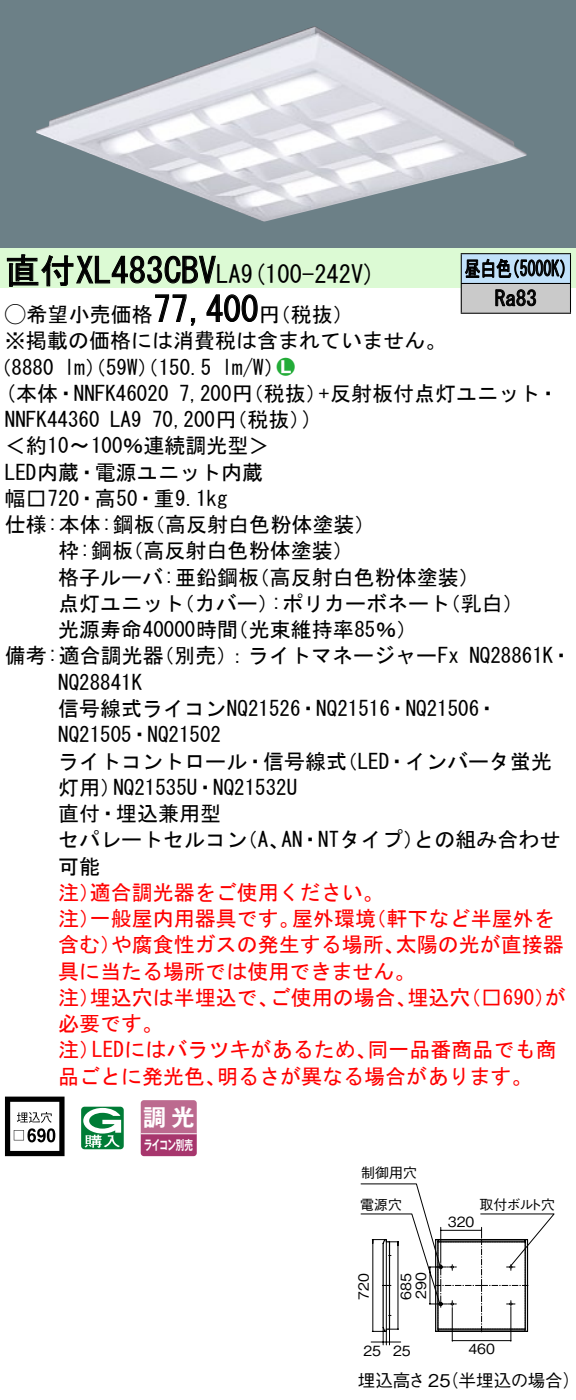
<style>
.page{position:relative;width:576px;height:1400px;background:#fff}
.page>*{position:absolute;margin:0;border:0;box-sizing:border-box;transform-origin:0 0}
.t1{font:35px "MS Gothic";color:#000}
.t2{font:24.5px "MS Gothic";color:#000}
.t3{font:23.1px "Gothic MB101 Pro De Bold 90 pv RKSJ H";color:#fff}
.t4{font:21px/26.2px "MS Gothic";color:#000}
.t5{font:21px/26.2px "MS Gothic";color:#f00}
.t6{font:21px/29.8px "MS Gothic";color:#000;scale:.75 1}
.t7{font:21px "Ford Classification 1";color:#23ac38}
.t8{font:17.5px "Gothic BBB Pro Medium 90 pv RKSJ H";color:#000}
.t9{font:14px "Gothic BBB Pro Medium 90 pv RKSJ H";color:#000}
.t10{font:13.3px "Gothic MB101 Pro De Bold 90 pv RKSJ H";letter-spacing:-.05em;color:#fff;scale:.65 1}
.s1{font-size:24.5px}
.s2{font-family:"Ford Classification 1"}
.s3{color:#fff}
</style>
<div class="page">
<div style="left:0;top:0;width:575px;height:248px;background:#6c8087"></div>
<img style="left:36px;top:26px;width:490px;height:196px">
<div style="left:0;top:248px;width:575px;height:40px;background:#dcfad4"></div>
<svg style="left:6px;top:254px;width:210px;height:33px"></svg>
<svg style="left:155px;top:294px;width:41px;height:32px"></svg>
<svg style="left:206px;top:294px;width:52px;height:28px"></svg>
<svg style="left:5px;top:1096px;width:59px;height:59px"></svg>
<svg style="left:81px;top:1106px;width:43px;height:43px"></svg>
<svg style="left:140px;top:1100px;width:56px;height:55px;background:#b55984"></svg>
<hr style="left:141px;top:1132px;width:55px;height:2px;background:#fff">
<div style="left:461px;top:254px;width:109px;height:29px;background:#c1e1fa"></div>
<div style="left:461px;top:283px;width:109px;height:30px;background:#cacaca"></div>
<hr style="left:460px;top:253px;width:110px;height:1px;background:#000">
<hr style="left:569px;top:254px;width:2px;height:29px;background:#000">
<hr style="left:460px;top:283px;width:110px;height:1px;background:#000">
<hr style="left:569px;top:284px;width:2px;height:29px;background:#000">
<hr style="left:460px;top:312px;width:110px;height:2px;background:#000">
<svg style="left:460px;top:254px;width:104px;height:59px"></svg>
<svg style="left:360px;top:1183px;width:195px;height:161px"></svg>
<h1 class="t1" style="left:5px;top:253px;width:237px">直付XL483CBV<span class="s1">LA</span></h1>
<p class="t2" style="left:241px;top:262px;width:136px">(9 100-242 (V</p>
<h1 class="t1" style="left:153px;top:292px;width:106px">77,400</h1>
<p class="t4" style="left:5px;top:301px;width:442px"><span class="s2">A</span>希望小売価格<br>※掲載の価格には消費税は含まれていません。</p>
<p class="t7" style="left:277px;top:356px;width:19px">2<span class="s3">7</span></p>
<p class="t4" style="left:259px;top:301px;width:96px">（円税抜(</p>
<p class="t4" style="left:222px;top:354px;width:64px">l m (W/</p>
<p class="t4" style="left:-9px;top:354px;width:65px">（8880</p>
<p class="t4" style="left:64px;top:354px;width:149px">lm）（59 ）（W 150.5</p>
<p class="t6" style="left:494px;top:254px;width:57px;text-indent:-30px">昼白色<br>Ra83</p>
<p class="t6" style="left:504px;top:254px;width:96px">（5000 (K</p>
<p class="t4" style="left:5px;top:380px;width:165px">(本体・NNFK46020</p>
<p class="t4" style="left:319px;top:380px;width:241px">+反射板付点灯ユニット・</p>
<p class="t4" style="left:179px;top:380px;width:149px">7,200 （円税抜）</p>
<p class="t4" style="left:152px;top:406px;width:160px">70,200 （円税抜(</p>
<p class="t4" style="left:302px;top:406px;width:12px">(</p>
<p class="t4" style="left:5px;top:406px;width:96px">NNFK44360</p>
<p class="t4" style="left:5px;top:432px;width:266px">＜約10〜100％連続調光型&lt;</p>
<p class="t4" style="left:5px;top:459px;width:259px">LED内蔵・電源ユニット内蔵</p>
<p class="t4" style="left:5px;top:485px;width:224px">幅□720・高50・重9.1kg</p>
<p class="t4" style="left:144px;top:511px;width:232px">（高反射白色粉体塗装(</p>
<p class="t4" style="left:110px;top:406px;width:33px">LA9</p>
<p class="t4" style="left:122px;top:511px;width:233px;text-indent:-117px">仕様:本体:鋼板<br>（高反射白色粉体塗装(</p>
<p class="t4" style="left:58px;top:537px;width:76px">枠:鋼板</p>
<p class="t4" style="left:58px;top:564px;width:202px">格子ルーバ:亜鉛鋼板</p>
<p class="t4" style="left:248px;top:564px;width:232px">（高反射白色粉体塗装(</p>
<p class="t4" style="left:174px;top:590px;width:106px">（カバー）</p>
<p class="t4" style="left:58px;top:590px;width:128px">点灯ユニット</p>
<p class="t4" style="left:271px;top:590px;width:181px">:ポリカーボネート</p>
<p class="t4" style="left:439px;top:590px;width:85px">（乳白(</p>
<p class="t4" style="left:58px;top:616px;width:181px">光源寿命40000時間</p>
<p class="t4" style="left:227px;top:616px;width:191px">（光束維持率85％(</p>
<p class="t4" style="left:153px;top:642px;width:307px">（別売：）ライトマネージャーFx</p>
<p class="t4" style="left:5px;top:642px;width:160px">備考:適合調光器</p>
<p class="t4" style="left:58px;top:669px;width:85px">NQ28841K</p>
<p class="t4" style="left:58px;top:695px;width:441px">信号線式ライコンNQ21526・NQ21516・NQ21506・</p>
<p class="t4" style="left:58px;top:721px;width:164px">NQ21505・NQ21502</p>
<p class="t4" style="left:336px;top:747px;width:217px">（LED・インバータ蛍光</p>
<p class="t4" style="left:469px;top:642px;width:104px">NQ28861 ・K</p>
<p class="t4" style="left:58px;top:747px;width:290px;text-align:center">ライトコントロール・信号線式<br>NQ21535 ・U NQ21532U</p>
<p class="t4" style="left:58px;top:774px;width:164px">灯用）<br>直付・埋込兼用型</p>
<p class="t4" style="left:281px;top:826px;width:144px">AN・NTタイプ）</p>
<p class="t4" style="left:413px;top:826px;width:148px">との組み合わせ</p>
<p class="t4" style="left:58px;top:826px;width:190px">セパレートセルコン可能</p>
<p class="t5" style="left:90px;top:879px;width:295px">適合調光器をご使用ください。</p>
<p class="t4" style="left:237px;top:826px;width:54px">（、A</p>
<p class="t5" style="left:58px;top:879px;width:43px">注）</p>
<p class="t5" style="left:90px;top:905px;width:211px">一般屋内用器具です。</p>
<p class="t5" style="left:292px;top:905px;width:85px">屋外環境</p>
<p class="t5" style="left:365px;top:905px;width:190px">（軒下など半屋外を</p>
<p class="t5" style="left:58px;top:905px;width:43px">注）</p>
<p class="t5" style="left:111px;top:931px;width:295px">や腐食性ガスの発生する場所、</p>
<p class="t5" style="left:395px;top:931px;width:170px">太陽の光が直接器</p>
<p class="t5" style="left:58px;top:931px;width:358px">含む）<br>具に当たる場所では使用できません。</p>
<p class="t5" style="left:58px;top:984px;width:106px">注）<br>必要です。</p>
<p class="t5" style="left:90px;top:984px;width:190px">埋込穴は半埋込で、</p>
<p class="t5" style="left:269px;top:984px;width:148px">ご使用の場合、</p>
<p class="t5" style="left:460px;top:984px;width:107px">（□690 が）</p>
<p class="t5" style="left:407px;top:984px;width:64px">埋込穴</p>
<p class="t5" style="left:92px;top:1036px;width:286px">LEDにはバラツキがあるため、</p>
<p class="t5" style="left:367px;top:1036px;width:190px">同一品番商品でも商</p>
<p class="t5" style="left:58px;top:1036px;width:43px">注）</p>
<p class="t5" style="left:58px;top:1062px;width:169px">品ごとに発光色、</p>
<p class="t5" style="left:217px;top:1062px;width:317px">明るさが異なる場合があります。</p>
<p class="t3" style="left:143px;top:1097px;width:53px">調光</p>
<p class="t10" style="left:144px;top:1133px;width:77px">ライコン別売</p>
<p class="t9" style="left:361px;top:1161px;width:57px">制御用穴</p>
<p class="t9" style="left:360px;top:1192px;width:43px">電源穴</p>
<p class="t9" style="left:352px;top:1299px;width:28px;rotate:-90deg">720</p>
<p class="t9" style="left:409px;top:1298px;width:28px;rotate:-90deg">290</p>
<p class="t9" style="left:394px;top:1299px;width:28px;rotate:-90deg">685</p>
<p class="t9" style="left:363px;top:1339px;width:19px">25</p>
<p class="t9" style="left:393px;top:1339px;width:19px">25</p>
<p class="t9" style="left:479px;top:1192px;width:77px">取付ボルト穴</p>
<p class="t9" style="left:447px;top:1210px;width:28px">320</p>
<p class="t9" style="left:468px;top:1337px;width:28px">460</p>
<p class="t8" style="left:441px;top:1365px;width:141px">（半埋込の場合(</p>
<p class="t8" style="left:358px;top:1365px;width:94px">埋込高さ 25</p>
</div>
